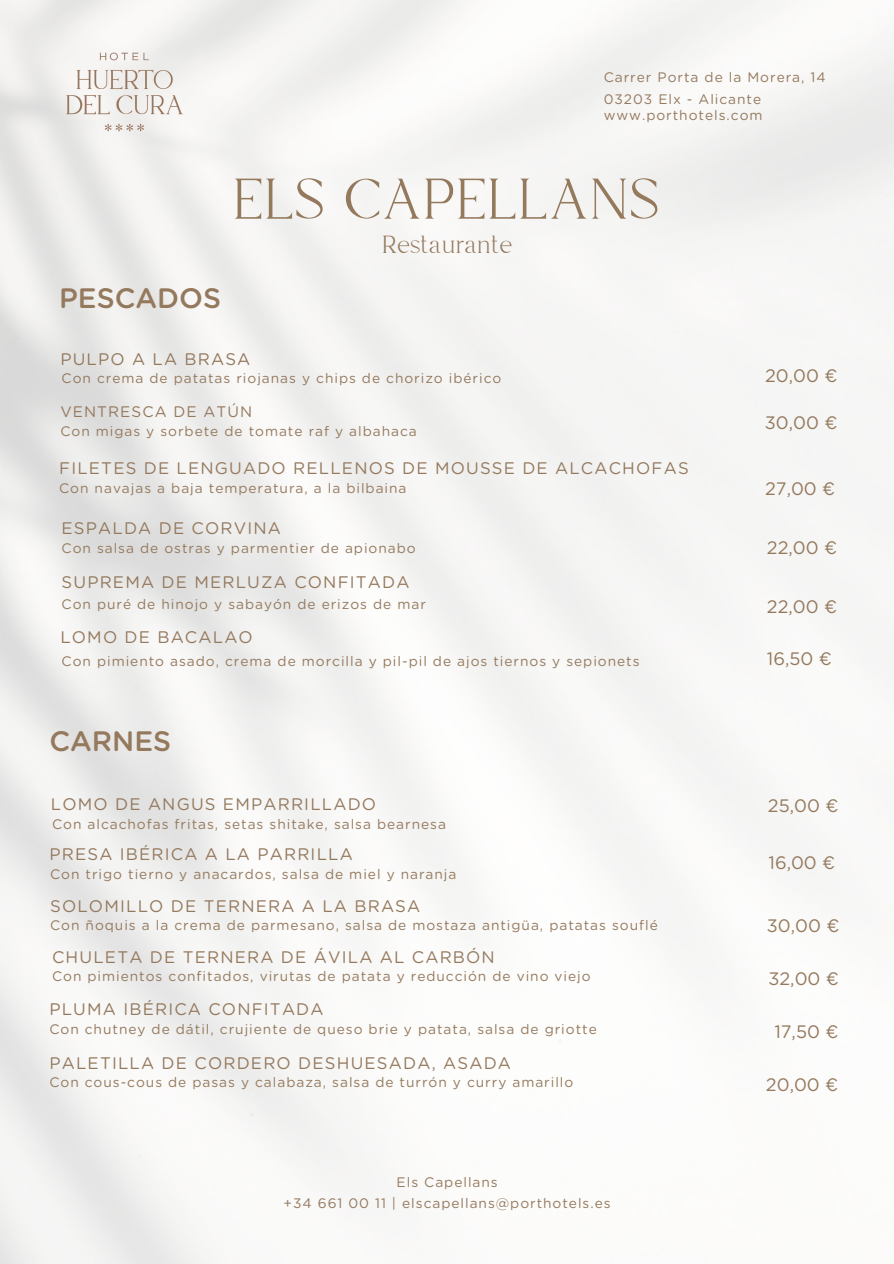
<style>
.page{position:relative;width:894px;height:1264px;background:#fff}
.page>*{position:absolute;margin:0;border:0;box-sizing:border-box;transform-origin:0 0}
.t1{font:53.4px "Wondar Quason Free";letter-spacing:.08em;color:#94795d}
.t2{font:500 28.05px "Gotham Rounded";color:#94795d}
.t3{font:23.1px "Wondar Quason Free";letter-spacing:.07em;color:#94795d}
.t4{font:18px "Gotham Rounded";color:#94795d}
.t5{font:16.8px "Gotham Rounded";letter-spacing:.07em;color:#94795d}
.t6{font:15.3px "Gotham Rounded";letter-spacing:.07em;color:#94795d}
.t7{font:13.8px "Gotham Rounded";letter-spacing:.07em;color:#94795d}
</style>
<div class="page">
<img style="left:19px;top:29px;width:211px;height:121px">
<p class="t7" style="left:603px;top:71px;width:223px">Carrer Porta de la Morera, 14</p>
<p class="t7" style="left:603px;top:93px;width:159px">03203 Elx - Alicante</p>
<p class="t7" style="left:603px;top:109px;width:160px">www.porthotels.com</p>
<p class="t2" style="left:59px;top:286px;width:163px">PESCADOS</p>
<p class="t1" style="left:234px;top:178px;width:424px">ELS CAPELLANS</p>
<p class="t3" style="left:382px;top:235px;width:130px">Restaurante</p>
<p class="t5" style="left:60px;top:351px;width:191px">PULPO A LA BRASA</p>
<p class="t6" style="left:60px;top:405px;width:193px">VENTRESCA DE ATÚN</p>
<p class="t7" style="left:60px;top:425px;width:358px">Con migas y sorbete de tomate raf y albahaca</p>
<p class="t5" style="left:59px;top:460px;width:631px">FILETES DE LENGUADO RELLENOS DE MOUSSE DE ALCACHOFAS</p>
<p class="t7" style="left:59px;top:482px;width:349px">Con navajas a baja temperatura, a la bilbaina</p>
<p class="t5" style="left:62px;top:520px;width:221px">ESPALDA DE CORVINA</p>
<p class="t7" style="left:62px;top:542px;width:355px">Con salsa de ostras y parmentier de apionabo</p>
<p class="t5" style="left:62px;top:574px;width:349px">SUPREMA DE MERLUZA CONFITADA</p>
<p class="t7" style="left:62px;top:597px;width:366px">Con puré de hinojo y sabayón de erizos de mar</p>
<p class="t5" style="left:60px;top:630px;width:194px">LOMO DE BACALAO</p>
<p class="t7" style="left:62px;top:655px;width:579px">Con pimiento asado, crema de morcilla y pil-pil de ajos tiernos y sepionets</p>
<p class="t7" style="left:62px;top:372px;width:441px">Con crema de patatas riojanas y chips de chorizo ibérico</p>
<p class="t2" style="left:49px;top:728px;width:123px">CARNES</p>
<p class="t5" style="left:51px;top:796px;width:327px">LOMO DE ANGUS EMPARRILLADO</p>
<p class="t5" style="left:49px;top:847px;width:305px">PRESA IBÉRICA A LA PARRILLA</p>
<p class="t7" style="left:52px;top:818px;width:395px">Con alcachofas fritas, setas shitake, salsa bearnesa</p>
<p class="t7" style="left:50px;top:867px;width:408px">Con trigo tierno y anacardos, salsa de miel y naranja</p>
<p class="t5" style="left:50px;top:898px;width:371px">SOLOMILLO DE TERNERA A LA BRASA</p>
<p class="t7" style="left:50px;top:919px;width:609px">Con ñoquis a la crema de parmesano, salsa de mostaza antigüa, patatas souflé</p>
<p class="t5" style="left:52px;top:949px;width:444px">CHULETA DE TERNERA DE ÁVILA AL CARBÓN</p>
<p class="t7" style="left:52px;top:969px;width:540px">Con pimientos confitados, virutas de patata y reducción de vino viejo</p>
<p class="t5" style="left:49px;top:1002px;width:276px">PLUMA IBÉRICA CONFITADA</p>
<p class="t7" style="left:49px;top:1022px;width:548px">Con chutney de dátil, crujiente de queso brie y patata, salsa de griotte</p>
<p class="t4" style="left:764px;top:367px;width:74px">20,00 €</p>
<p class="t4" style="left:764px;top:415px;width:74px">30,00 €</p>
<p class="t4" style="left:764px;top:481px;width:72px">27,00 €</p>
<p class="t4" style="left:766px;top:540px;width:72px">22,00 €</p>
<p class="t4" style="left:766px;top:598px;width:72px">22,00 €</p>
<p class="t4" style="left:766px;top:650px;width:66px">16,50 €</p>
<p class="t4" style="left:767px;top:797px;width:72px">25,00 €</p>
<p class="t4" style="left:768px;top:854px;width:68px">16,00 €</p>
<p class="t4" style="left:766px;top:917px;width:74px">30,00 €</p>
<p class="t4" style="left:768px;top:970px;width:72px">32,00 €</p>
<p class="t4" style="left:774px;top:1023px;width:65px">17,50 €</p>
<p class="t5" style="left:49px;top:1055px;width:463px">PALETILLA DE CORDERO DESHUESADA, ASADA</p>
<p class="t7" style="left:49px;top:1076px;width:525px">Con cous-cous de pasas y calabaza, salsa de turrón y curry amarillo</p>
<p class="t4" style="left:765px;top:1076px;width:74px">20,00 €</p>
<p class="t7" style="left:396px;top:1176px;width:103px">Els Capellans</p>
<p class="t7" style="left:283px;top:1196px;width:328px">+34 661 00 11 | elscapellans@porthotels.es</p>
</div>
